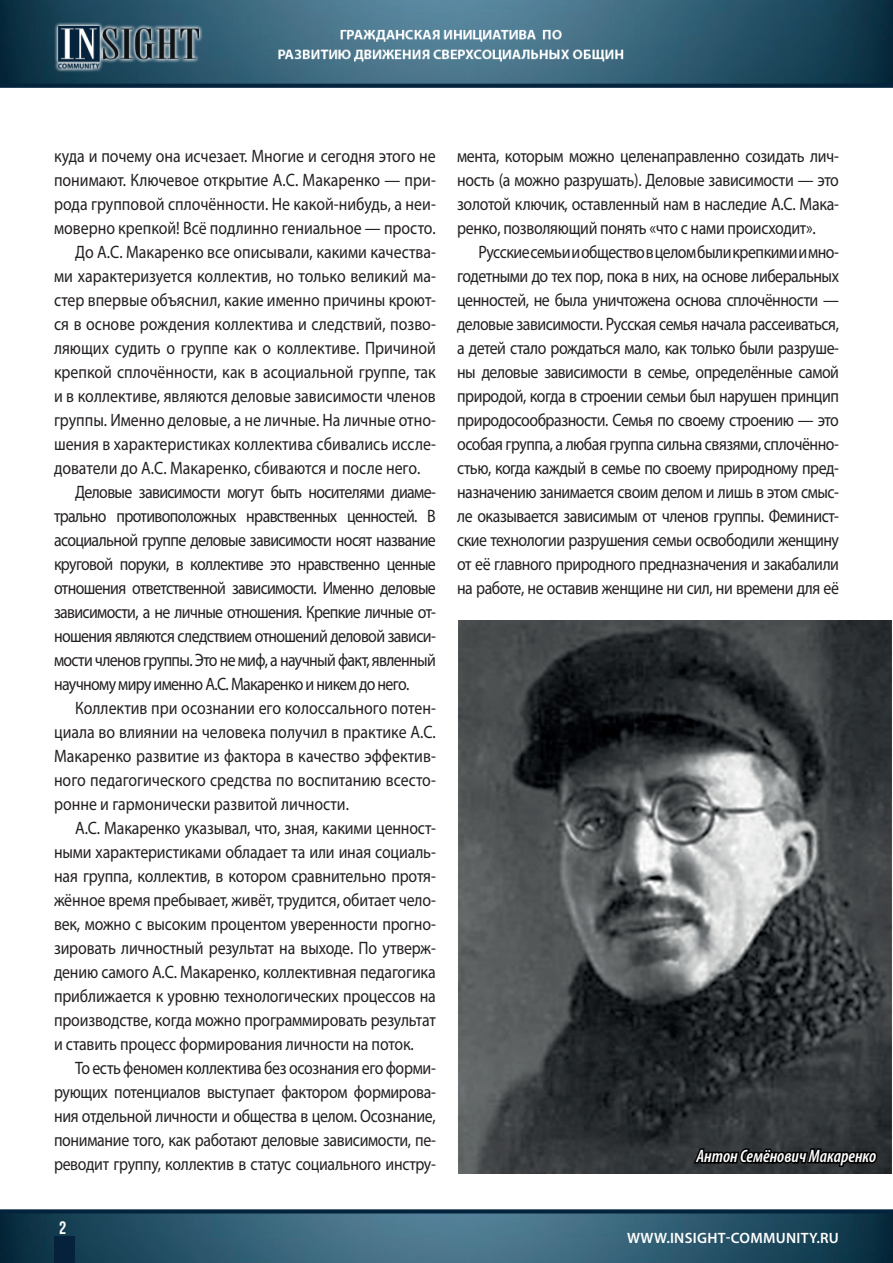
<style>
.page{position:relative;width:893px;height:1263px;background:#fff}
.page>*{position:absolute;margin:0;border:0;box-sizing:border-box;transform-origin:0 0}
.t1{font:18px/24px "Myriad Pro";letter-spacing:-.01em;color:#231f20;text-align:justify;scale:.88 1}
.t2{font:18px "Myriad Pro";letter-spacing:-.04em;color:#231f20;scale:.88 1}
.t3{font:italic 600 condensed 18px "Myriad Pro";color:#fff}
.t4{font:700 18px "Bebas Neue";color:#fff}
.t5{font:600 15px "Myriad Pro";letter-spacing:.02em;color:#fff}
</style>
<div class="page">
<img style="left:0;top:1213px;width:893px;height:50px">
<div style="left:54px;top:1236px;width:20px;height:27px;background:#05213c"></div>
<svg style="left:0;top:1209px;width:893px;height:4px;background:#19354d"></svg>
<img style="left:0;top:0;width:893px;height:83px">
<div style="left:0;top:83px;width:893px;height:5px;background:#04233d"></div>
<img style="left:54px;top:7px;width:785px;height:77px">
<img style="left:458px;top:621px;width:434px;height:553px">
<svg style="left:691px;top:1045px;width:188px;height:129px;background:#2c3032"></svg>
<p class="t1" style="left:54px;top:144px;width:435px">куда и почему она исчезает. Многие и сегодня этого не</p>
<p class="t1" style="left:54px;top:168px;width:435px">понимают. Ключевое открытие А.С. Макаренко — при-</p>
<p class="t1" style="left:54px;top:192px;width:435px">рода групповой сплочённости. Не какой-нибудь, а неи-</p>
<p class="t1" style="left:54px;top:216px;width:435px">моверно крепкой! Всё подлинно гениальное — просто.</p>
<p class="t1" style="left:75px;top:240px;width:411px">До А.С. Макаренко все описывали, какими качества-</p>
<p class="t1" style="left:54px;top:264px;width:435px">ми характеризуется коллектив, но только великий ма-</p>
<p class="t1" style="left:54px;top:288px;width:435px">стер впервые объяснил, какие именно причины кроют-</p>
<p class="t1" style="left:54px;top:312px;width:435px">ся в основе рождения коллектива и следствий, позво-</p>
<p class="t1" style="left:54px;top:336px;width:435px">ляющих судить о группе как о коллективе. Причиной</p>
<p class="t1" style="left:54px;top:360px;width:435px">крепкой сплочённости, как в асоциальной группе, так</p>
<p class="t1" style="left:54px;top:384px;width:435px">и в коллективе, являются деловые зависимости членов</p>
<p class="t1" style="left:54px;top:408px;width:435px">группы. Именно деловые, а не личные. На личные отно-</p>
<p class="t1" style="left:54px;top:432px;width:435px">шения в характеристиках коллектива сбивались иссле-</p>
<p class="t1" style="left:54px;top:456px;width:418px">дователи до А.С. Макаренко, сбиваются и после него.</p>
<p class="t2" style="left:75px;top:481px;width:411px">Деловые зависимости могут быть носителями диаме-</p>
<p class="t2" style="left:54px;top:505px;width:435px">трально противоположных нравственных ценностей. В</p>
<p class="t2" style="left:54px;top:529px;width:435px">асоциальной группе деловые зависимости носят название</p>
<p class="t2" style="left:54px;top:553px;width:435px">круговой поруки, в коллективе это нравственно ценные</p>
<p class="t2" style="left:54px;top:577px;width:435px">отношения ответственной зависимости. Именно деловые</p>
<p class="t2" style="left:54px;top:601px;width:435px">зависимости, а не личные отношения. Крепкие личные от-</p>
<p class="t2" style="left:54px;top:625px;width:435px">ношения являются следствием отношений деловой зависи-</p>
<p class="t2" style="left:54px;top:649px;width:435px">мости членов группы. Это не миф, а научный факт, явленный</p>
<p class="t2" style="left:54px;top:673px;width:405px">научному миру именно А.С. Макаренко и никем до него.</p>
<p class="t1" style="left:75px;top:696px;width:411px">Коллектив при осознании его колоссального потен-</p>
<p class="t1" style="left:54px;top:720px;width:435px">циала во влиянии на человека получил в практике А.С.</p>
<p class="t1" style="left:54px;top:744px;width:435px">Макаренко развитие из фактора в качество эффектив-</p>
<p class="t1" style="left:54px;top:768px;width:435px">ного педагогического средства по воспитанию всесто-</p>
<p class="t1" style="left:54px;top:792px;width:337px">ронне и гармонически развитой личности.</p>
<p class="t1" style="left:75px;top:816px;width:411px">А.С. Макаренко указывал, что, зная, какими ценност-</p>
<p class="t1" style="left:54px;top:840px;width:435px">ными характеристиками обладает та или иная социаль-</p>
<p class="t1" style="left:54px;top:864px;width:435px">ная группа, коллектив, в котором сравнительно протя-</p>
<p class="t1" style="left:54px;top:888px;width:435px">жённое время пребывает, живёт, трудится, обитает чело-</p>
<p class="t1" style="left:54px;top:912px;width:435px">век, можно с высоким процентом уверенности прогно-</p>
<p class="t1" style="left:54px;top:936px;width:435px">зировать личностный результат на выходе. По утверж-</p>
<p class="t1" style="left:54px;top:960px;width:435px">дению самого А.С. Макаренко, коллективная педагогика</p>
<p class="t1" style="left:54px;top:984px;width:435px">приближается к уровню технологических процессов на</p>
<p class="t1" style="left:54px;top:1008px;width:435px">производстве, когда можно программировать результат</p>
<p class="t1" style="left:54px;top:1032px;width:410px">и ставить процесс формирования личности на поток.</p>
<p class="t1" style="left:75px;top:1056px;width:411px">То есть феномен коллектива без осознания его форми-</p>
<p class="t1" style="left:54px;top:1080px;width:435px">рующих потенциалов выступает фактором формирова-</p>
<p class="t1" style="left:54px;top:1104px;width:435px">ния отдельной личности и общества в целом. Осознание,</p>
<p class="t1" style="left:54px;top:1128px;width:435px">понимание того, как работают деловые зависимости, пе-</p>
<p class="t1" style="left:54px;top:1152px;width:435px">реводит группу, коллектив в статус социального инстру-</p>
<p class="t4" style="left:59px;top:1217px;width:9px">2</p>
<p class="t1" style="left:457px;top:144px;width:435px">мента, которым можно целенаправленно созидать лич&shy;ность (а можно разрушать). Деловые зависимости — это золотой ключик, оставленный нам в наследие А.С. Мака&shy;ренко, позволяющий понять «что с нами происходит».</p>
<p class="t1" style="left:457px;top:240px;width:435px;text-indent:21px">Русские семьи и общество в целом были крепкими и мно&shy;годетными до тех пор, пока в них, на основе либеральных ценностей, не была уничтожена основа сплочённости — деловые зависимости. Русская семья начала рассеиваться, а детей стало рождаться мало, как только были разруше&shy;ны деловые зависимости в семье, определённые самой природой, когда в строении семьи был нарушен принцип природосообразности. Семья по своему строению — это особая группа, а любая группа сильна связями, сплочённо&shy;стью, когда каждый в семье по своему природному пред&shy;назначению занимается своим делом и лишь в этом смыс&shy;ле оказывается зависимым от членов группы. Феминист&shy;ские технологии разрушения семьи освободили женщину от её главного природного предназначения и закабалили на работе, не оставив женщине ни сил, ни времени для её</p>
<p class="t3" style="left:696px;top:1146px;width:181px">Антон Семёнович Макаренко</p>
<p class="t5" style="left:627px;top:1228px;width:213px">WWW.INSIGHT-COMMUNITY.RU</p>
</div>
